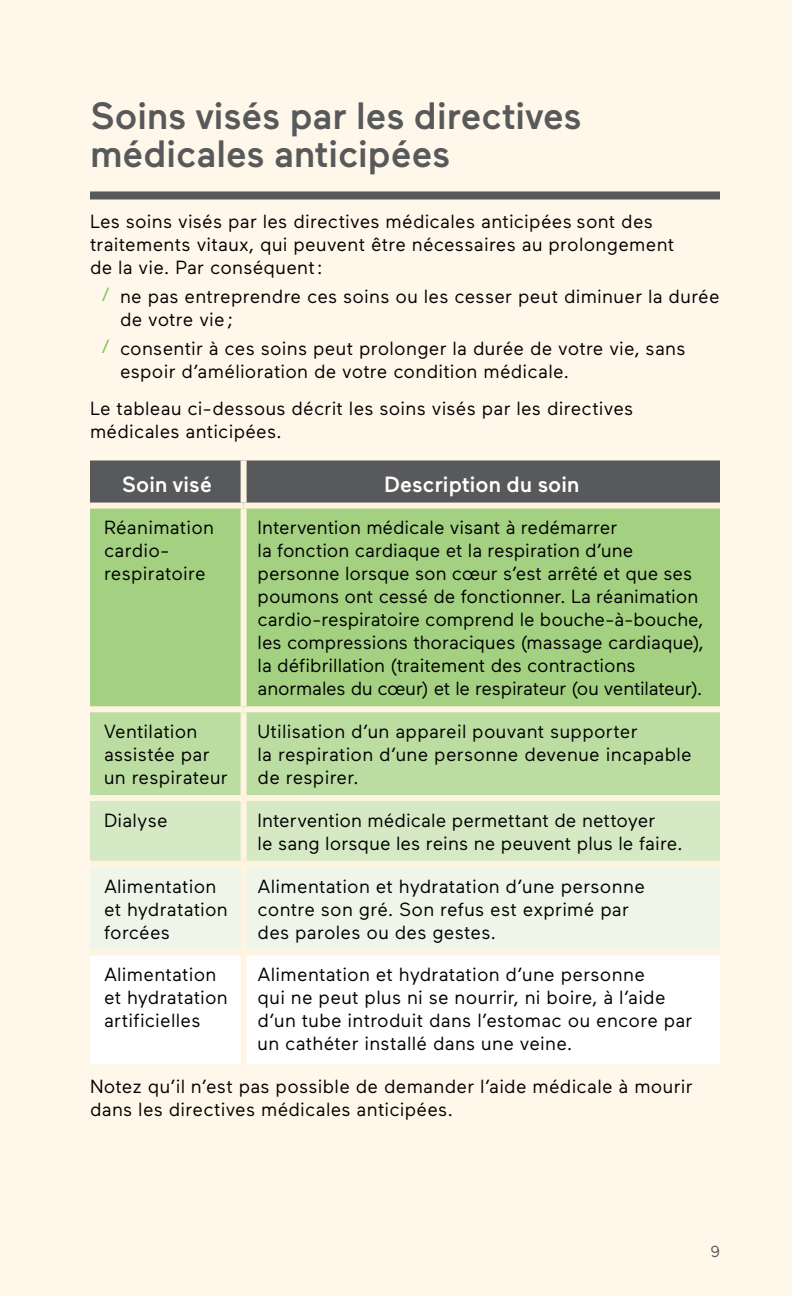
<style>
.page{position:relative;width:792px;height:1296px;background:#fff7ea}
.page>*{position:absolute;margin:0;border:0;box-sizing:border-box;transform-origin:0 0}
.t1{font:500 38px/38px "Maax";color:#58595b}
.tablo-ent-2{font:500 22px "Maax";letter-spacing:.005em;color:#fff}
.tablo-txt{font:19px/23px "Maax";letter-spacing:.01em;color:#000}
.L{font:19px/23px "Maax";letter-spacing:.015em;color:#000}
.t2{font:16px "Maax";color:#58595b}
.s1{color:#7cc24d}
</style>
<div class="page">
<div style="left:90px;top:191px;width:630px;height:8px;background:#58595b"></div>
<div style="left:90px;top:460px;width:630px;height:43px;background:#58595b"></div>
<div style="left:90px;top:509px;width:630px;height:197px;background:#a3d181"></div>
<div style="left:90px;top:712px;width:630px;height:83px;background:#bcdda1"></div>
<div style="left:90px;top:801px;width:630px;height:60px;background:#d5e9c5"></div>
<div style="left:90px;top:867px;width:630px;height:82px;background:#eff6e9"></div>
<div style="left:90px;top:956px;width:630px;height:108px;background:#fff"></div>
<div style="left:241px;top:460px;width:6px;height:43px;background:#fff4e1"></div>
<div style="left:90px;top:503px;width:154px;height:6px;background:#fff4e1"></div>
<div style="left:244px;top:503px;width:476px;height:6px;background:#fff4e1"></div>
<div style="left:241px;top:509px;width:6px;height:197px;background:#fff4e1"></div>
<div style="left:90px;top:706px;width:154px;height:6px;background:#fff4e1"></div>
<div style="left:244px;top:706px;width:476px;height:6px;background:#fff4e1"></div>
<div style="left:241px;top:712px;width:6px;height:83px;background:#fff4e1"></div>
<div style="left:90px;top:795px;width:154px;height:6px;background:#fff4e1"></div>
<div style="left:244px;top:795px;width:476px;height:6px;background:#fff4e1"></div>
<div style="left:241px;top:801px;width:6px;height:60px;background:#fff4e1"></div>
<div style="left:90px;top:861px;width:154px;height:6px;background:#fff4e1"></div>
<div style="left:244px;top:861px;width:476px;height:6px;background:#fff4e1"></div>
<div style="left:241px;top:867px;width:6px;height:83px;background:#fff4e1"></div>
<div style="left:90px;top:950px;width:154px;height:6px;background:#fff4e1"></div>
<div style="left:244px;top:950px;width:476px;height:6px;background:#fff4e1"></div>
<div style="left:241px;top:956px;width:6px;height:108px;background:#fff4e1"></div>
<h3 class="t1" style="left:90px;top:98px;width:493px">Soins visés par les directives médicales anticipées</h3>
<p class="tablo-txt" style="left:90px;top:211px;width:586px">Les soins visés par les directives médicales anticipées sont des traitements vitaux, qui peuvent être nécessaires au prolongement de la vie. Par conséquent:</p>
<p class="L" style="left:120px;top:286px;width:601px;text-indent:-20px"><span class="s1">/</span> ne pas entreprendre ces soins ou les cesser peut diminuer la durée de votre vie;</p>
<p class="L" style="left:120px;top:338px;width:567px;text-indent:-20px"><span class="s1">/</span> consentir à ces soins peut prolonger la durée de votre vie, sans espoir d’amélioration de votre condition médicale.</p>
<p class="tablo-txt" style="left:90px;top:398px;width:545px">Le tableau ci-dessous décrit les soins visés par les directives médicales anticipées.</p>
<p class="tablo-ent-2" style="left:122px;top:472px;width:92px">Soin visé</p>
<p class="tablo-ent-2" style="left:384px;top:472px;width:197px">Description du soin</p>
<p class="tablo-txt" style="left:104px;top:516px;width:112px">Réanimation cardio&shy;respiratoire</p>
<p class="tablo-txt" style="left:258px;top:516px;width:448px">Intervention médicale visant à redémarrer<br>la fonction cardiaque et la respiration d’une personne lorsque son cœur s’est arrêté et que ses poumons ont cessé de fonctionner. La réanimation cardio-respiratoire comprend le bouche-à-bouche, les compressions thoraciques (massage cardiaque), la défibrillation (traitement des contractions anormales du cœur) et le respirateur (ou ventilateur).</p>
<p class="tablo-txt" style="left:104px;top:720px;width:125px">Ventilation assistée par un respirateur</p>
<p class="tablo-txt" style="left:258px;top:720px;width:436px">Utilisation d’un appareil pouvant supporter<br>la respiration d’une personne devenue incapable de respirer.</p>
<p class="tablo-txt" style="left:104px;top:809px;width:65px">Dialyse</p>
<p class="tablo-txt" style="left:258px;top:809px;width:427px">Intervention médicale permettant de nettoyer<br>le sang lorsque les reins ne peuvent plus le faire.</p>
<p class="tablo-txt" style="left:104px;top:875px;width:125px">Alimentation et hydratation forcées</p>
<p class="tablo-txt" style="left:258px;top:875px;width:389px">Alimentation et hydratation d’une personne contre son gré. Son refus est exprimé par des paroles ou des gestes.</p>
<p class="tablo-txt" style="left:104px;top:963px;width:125px">Alimentation et hydratation artificielles</p>
<p class="tablo-txt" style="left:258px;top:963px;width:436px">Alimentation et hydratation d’une personne<br>qui ne peut plus ni se nourrir, ni boire, à l’aide d’un tube introduit dans l’estomac ou encore par un cathéter installé dans une veine.</p>
<p class="tablo-txt" style="left:90px;top:1075px;width:604px">Notez qu’il n’est pas possible de demander l’aide médicale à mourir dans les directives médicales anticipées.</p>
<p class="t2" style="left:710px;top:1243px;width:11px">9</p>
</div>
